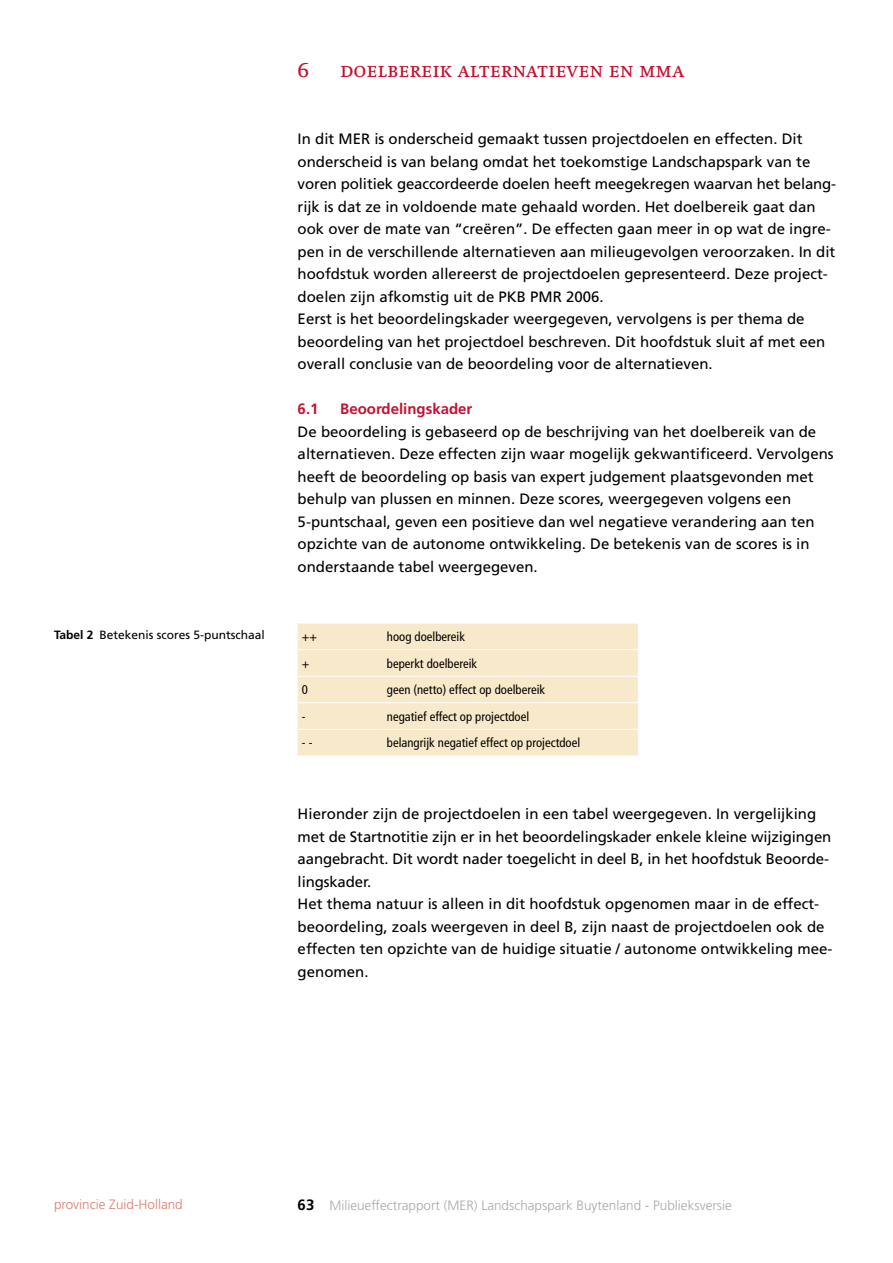
<style>
.page{position:relative;width:893px;height:1263px;background:#fff}
.page>*{position:absolute;margin:0;border:0;box-sizing:border-box;transform-origin:0 0}
.t1{font:21px "Swift SC Os F";color:#c4122f}
.t2{font:15px/22.5px "Frutiger";color:#000}
.t3{font:700 15px "Frutiger";color:#c4122f}
.t4{font:300 13.5px "Frutiger";color:#a7a9ac}
.t5{font:300 13.5px "Frutiger";color:#db7d70}
.t6{font:condensed 12.75px "Frutiger";color:#000}
.t7{font:12px "Frutiger";color:#000}
.s1{font-weight:700}
.s2{font-weight:700;font-size:15px;color:#000}
</style>
<div class="page">
<div style="left:298px;top:623px;width:340px;height:132px;background:#f7e9c9"></div>
<hr style="left:298px;top:649px;width:85px;height:1px;background:#fff">
<hr style="left:383px;top:649px;width:255px;height:1px;background:#fff">
<hr style="left:298px;top:676px;width:85px;height:1px;background:#fff">
<hr style="left:383px;top:676px;width:255px;height:1px;background:#fff">
<hr style="left:298px;top:702px;width:85px;height:1px;background:#fff">
<hr style="left:383px;top:702px;width:255px;height:1px;background:#fff">
<hr style="left:298px;top:729px;width:85px;height:1px;background:#fff">
<hr style="left:383px;top:729px;width:255px;height:1px;background:#fff">
<h1 class="t1" style="left:298px;top:57px;width:13px">6</h1>
<h1 class="t1" style="left:340px;top:57px;width:346px">doelbereik alternatieven en mma</h1>
<p class="t7" style="left:54px;top:628px;width:212px"><span class="s1">Tabel 2</span> Betekenis scores 5-puntschaal</p>
<p class="t2" style="left:298px;top:128px;width:540px">In dit MER is onderscheid gemaakt tussen projectdoelen en effecten. Dit onderscheid is van belang omdat het toekomstige Landschapspark van te voren politiek geaccordeerde doelen heeft meegekregen waarvan het belang&shy;rijk is dat ze in voldoende mate gehaald worden. Het doelbereik gaat dan ook over de mate van “creëren”. De effecten gaan meer in op wat de ingre&shy;pen in de verschillende alternatieven aan milieugevolgen veroorzaken. In dit hoofdstuk worden allereerst de projectdoelen gepresenteerd. Deze project&shy;doelen zijn afkomstig uit de PKB PMR 2006.<br>Eerst is het beoordelingskader weergegeven, vervolgens is per thema de beoordeling van het projectdoel beschreven. Dit hoofdstuk sluit af met een overall conclusie van de beoordeling voor de alternatieven.</p>
<p class="t3" style="left:298px;top:400px;width:22px">6.1</p>
<p class="t3" style="left:340px;top:400px;width:134px">Beoordelingskader</p>
<p class="t2" style="left:298px;top:420px;width:538px">De beoordeling is gebaseerd op de beschrijving van het doelbereik van de alternatieven. Deze effecten zijn waar mogelijk gekwantificeerd. Vervolgens heeft de beoordeling op basis van expert judgement plaatsgevonden met behulp van plussen en minnen. Deze scores, weergegeven volgens een 5-puntschaal, geven een positieve dan wel negatieve verandering aan ten opzichte van de autonome ontwikkeling. De betekenis van de scores is in onderstaande tabel weergegeven.</p>
<p class="t6" style="left:302px;top:629px;width:17px">++</p>
<p class="t6" style="left:387px;top:629px;width:80px">hoog doelbereik</p>
<p class="t6" style="left:302px;top:656px;width:9px">+</p>
<p class="t6" style="left:387px;top:656px;width:92px">beperkt doelbereik</p>
<p class="t6" style="left:302px;top:682px;width:8px">0</p>
<p class="t6" style="left:387px;top:682px;width:160px">geen (netto) effect op doelbereik</p>
<p class="t6" style="left:302px;top:709px;width:5px">-</p>
<p class="t6" style="left:387px;top:709px;width:144px">negatief effect op projectdoel</p>
<p class="t6" style="left:302px;top:735px;width:12px">- -</p>
<p class="t6" style="left:387px;top:735px;width:195px">belangrijk negatief effect op projectdoel</p>
<p class="t2" style="left:298px;top:803px;width:536px">Hieronder zijn de projectdoelen in een tabel weergegeven. In vergelijking met de Startnotitie zijn er in het beoordelingskader enkele kleine wijzigingen aangebracht. Dit wordt nader toegelicht in deel B, in het hoofdstuk Beoorde&shy;lingskader.<br>Het thema natuur is alleen in dit hoofdstuk opgenomen maar in de effect&shy;beoordeling, zoals weergeven in deel B, zijn naast de projectdoelen ook de effecten ten opzichte van de huidige situatie / autonome ontwikkeling mee&shy;genomen.</p>
<p class="t5" style="left:54px;top:1197px;width:130px">provincie Zuid-Holland</p>
<p class="t4" style="left:298px;top:1197px;width:436px"><span class="s2">63</span> Milieueffectrapport (MER) Landschapspark Buytenland - Publieksversie</p>
</div>
